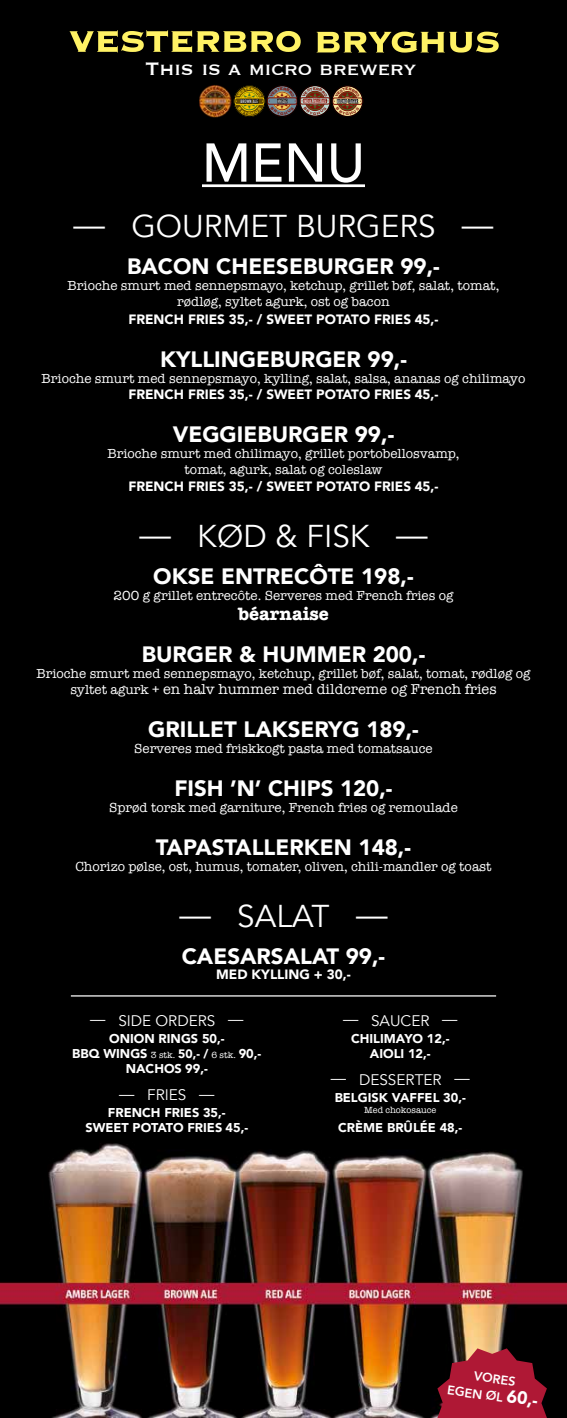
<style>
.page{position:relative;width:567px;height:1418px;background:#fff}
.page>*{position:absolute;margin:0;border:0;box-sizing:border-box;transform-origin:0 0}
.t1{font:500 54px "Avenir";color:#fff}
.t2{font:31.5px "Avenir";color:#fff}
.t3{font:23.38px "Copperplate";letter-spacing:-.025em;color:#fff}
.t4{font:900 22.25px "Avenir";color:#fff}
.t5{font:700 18.38px "American Typewriter";color:#fff}
.t6{font:15.25px "Avenir";color:#fff}
.t7{font:14.75px "American Typewriter";color:#fff}
.t8{font:13.5px/15.9px "American Typewriter";color:#fff;text-align:center}
.t9{font:900 13.5px "Avenir";color:#fff}
.t10{font:900 12.75px/15.2px "Avenir";color:#fff;text-align:center}
.t11{font:800 12.62px/17.8px "Avenir";color:#fff;text-align:center}
.t12{font:9.12px "American Typewriter";color:#fff}
.t13{font:700 5px "Copperplate";color:#811307}
.t14{font:700 5px "Copperplate";color:#f3c700}
.t15{font:500 condensed 4.62px "Futura";letter-spacing:.005em;color:#fff}
.s1{font-size:13.5px}
.s2{font-family:"American Typewriter";font-weight:400;font-size:9.12px}
.s3{font-size:12.25px}
.s4{font-weight:900;font-size:17.62px}
</style>
<div class="page">
<div style="left:0;top:0;width:567px;height:1417px;background:#000"></div>
<img style="left:0;top:1143px;width:567px;height:274px">
<svg style="left:317px;top:32px;width:182px;height:21px"></svg>
<svg style="left:70px;top:30px;width:231px;height:23px"></svg>
<div style="left:332px;top:86px;width:31px;height:30px;border:1px solid #000;border-radius:50%"></div>
<div style="left:299px;top:85px;width:31px;height:31px;border:1px solid #811307;border-radius:50%"></div>
<div style="left:300px;top:97px;width:30px;height:7px;border:1px solid #811307;border-radius:2px"></div>
<div style="left:299px;top:85px;width:32px;height:31px;border:1px solid #000;border-radius:50%"></div>
<div style="left:267px;top:85px;width:31px;height:32px;border:1px solid #000;border-radius:50%"></div>
<div style="left:234px;top:86px;width:31px;height:30px;background:#090700;border-radius:50%"></div>
<div style="left:234px;top:86px;width:31px;height:31px;border:1px solid #000;border-radius:50%"></div>
<img style="left:199px;top:85px;width:33px;height:32px">
<hr style="left:202px;top:184px;width:163px;height:3px;background:#fff">
<svg style="left:437px;top:1348px;width:110px;height:69px"></svg>
<hr style="left:71px;top:995px;width:425px;height:1px;background:#fff">
<svg style="left:334px;top:87px;width:27px;height:28px"></svg>
<svg style="left:302px;top:87px;width:26px;height:28px"></svg>
<svg style="left:269px;top:87px;width:27px;height:28px"></svg>
<svg style="left:236px;top:87px;width:27px;height:28px"></svg>
<h3 class="t3" style="left:145px;top:54px;width:273px">This is a micro brewery</h3>
<p class="t13" style="left:345px;top:110px;width:5px">G</p>
<p class="t15" style="left:303px;top:98px;width:25px">INDIA PALE ALE</p>
<p class="t15" style="left:277px;top:98px;width:11px">HVEDE</p>
<p class="t15" style="left:241px;top:98px;width:19px">BROWN ALE</p>
<p class="t15" style="left:337px;top:98px;width:22px">BLOND LAGER</p>
<p class="t13" style="left:313px;top:110px;width:5px">G</p>
<p class="t13" style="left:280px;top:110px;width:5px">G</p>
<p class="t14" style="left:247px;top:110px;width:5px">G</p>
<h1 class="t1" style="left:202px;top:116px;width:164px">MENU</h1>
<h2 class="t2" style="left:74px;top:207px;width:421px">— GOURMET BURGERS —</h2>
<h3 class="t4" style="left:127px;top:247px;width:314px">BACON CHEESEBURGER 99,-</h3>
<p class="t8" style="left:68px;top:277px;width:433px">Brioche smurt med sennepsmayo, ketchup, grillet bøf, salat, tomat, rødløg, syltet agurk, ost og bacon</p>
<p class="t9" style="left:128px;top:307px;width:312px">FRENCH FRIES 35,- / SWEET POTATO FRIES 45,-</p>
<h3 class="t4" style="left:160px;top:340px;width:248px">KYLLINGEBURGER 99,-</h3>
<p class="t8" style="left:42px;top:370px;width:485px">Brioche smurt med sennepsmayo, kylling, salat, salsa, ananas og chilimayo</p>
<p class="t9" style="left:128px;top:383px;width:312px">FRENCH FRIES 35,- / SWEET POTATO FRIES 45,-</p>
<h3 class="t4" style="left:173px;top:415px;width:223px">VEGGIEBURGER 99,-</h3>
<p class="t8" style="left:107px;top:445px;width:354px">Brioche smurt med chilimayo, grillet portobellosvamp, tomat, agurk, salat og coleslaw</p>
<p class="t9" style="left:128px;top:474px;width:312px">FRENCH FRIES 35,- / SWEET POTATO FRIES 45,-</p>
<h2 class="t2" style="left:139px;top:517px;width:289px">— KØD &amp; FISK —</h2>
<h3 class="t4" style="left:153px;top:557px;width:262px">OKSE ENTRECÔTE 198,-</h3>
<p class="t8" style="left:114px;top:587px;width:341px">200 g grillet entrecôte. Serveres med French fries og</p>
<h3 class="t5" style="left:238px;top:597px;width:92px">béarnaise</h3>
<h3 class="t4" style="left:142px;top:635px;width:285px">BURGER &amp; HUMMER 200,-</h3>
<p class="t8" style="left:36px;top:665px;width:496px">Brioche smurt med sennepsmayo, ketchup, grillet bøf, salat, tomat, rødløg og</p>
<p class="t7" style="left:70px;top:678px;width:428px"><span class="s1">syltet agurk</span> + en halv hummer med dildcreme og French fries</p>
<h3 class="t4" style="left:148px;top:710px;width:272px">GRILLET LAKSERYG 189,-</h3>
<p class="t8" style="left:134px;top:740px;width:300px">Serveres med friskkogt pasta med tomatsauce</p>
<h3 class="t4" style="left:174px;top:769px;width:220px">FISH ’N’ CHIPS 120,-</h3>
<p class="t8" style="left:109px;top:799px;width:350px">Sprød torsk med garniture, French fries og remoulade</p>
<h3 class="t4" style="left:156px;top:828px;width:257px">TAPASTALLERKEN 148,-</h3>
<p class="t8" style="left:75px;top:858px;width:418px">Chorizo pølse, ost, humus, tomater, oliven, chili-mandler og toast</p>
<h2 class="t2" style="left:179px;top:897px;width:210px">— SALAT —</h2>
<h3 class="t4" style="left:182px;top:937px;width:205px">CAESARSALAT 99,-</h3>
<p class="t9" style="left:216px;top:963px;width:136px">MED KYLLING + 30,-</p>
<p class="t6" style="left:90px;top:1011px;width:155px">— SIDE ORDERS —</p>
<p class="t10" style="left:72px;top:1030px;width:191px">ONION RINGS 50,-<br>BBQ WINGS <span class="s2">3 stk.</span> <span class="s3">50,- /</span> <span class="s2">6 stk.</span> 90,-<br>NACHOS 99,-</p>
<p class="t6" style="left:119px;top:1085px;width:97px">— FRIES —</p>
<p class="t10" style="left:85px;top:1104px;width:164px">FRENCH FRIES 35,-<br>SWEET POTATO FRIES 45,-</p>
<p class="t6" style="left:343px;top:1011px;width:116px">— SAUCER —</p>
<p class="t10" style="left:351px;top:1030px;width:100px">CHILIMAYO 12,-<br>AIOLI 12,-</p>
<p class="t6" style="left:331px;top:1070px;width:140px">— DESSERTER —</p>
<p class="t10" style="left:335px;top:1089px;width:133px">BELGISK VAFFEL 30,-</p>
<p class="t12" style="left:364px;top:1102px;width:74px">Med chokosauce</p>
<p class="t10" style="left:338px;top:1119px;width:126px">CRÈME BRÛLÉE 48,-</p>
<p class="t11" style="left:451px;top:1363px;width:93px;rotate:8deg">VORES<br>EGEN ØL <span class="s4">60,-</span></p>
</div>
